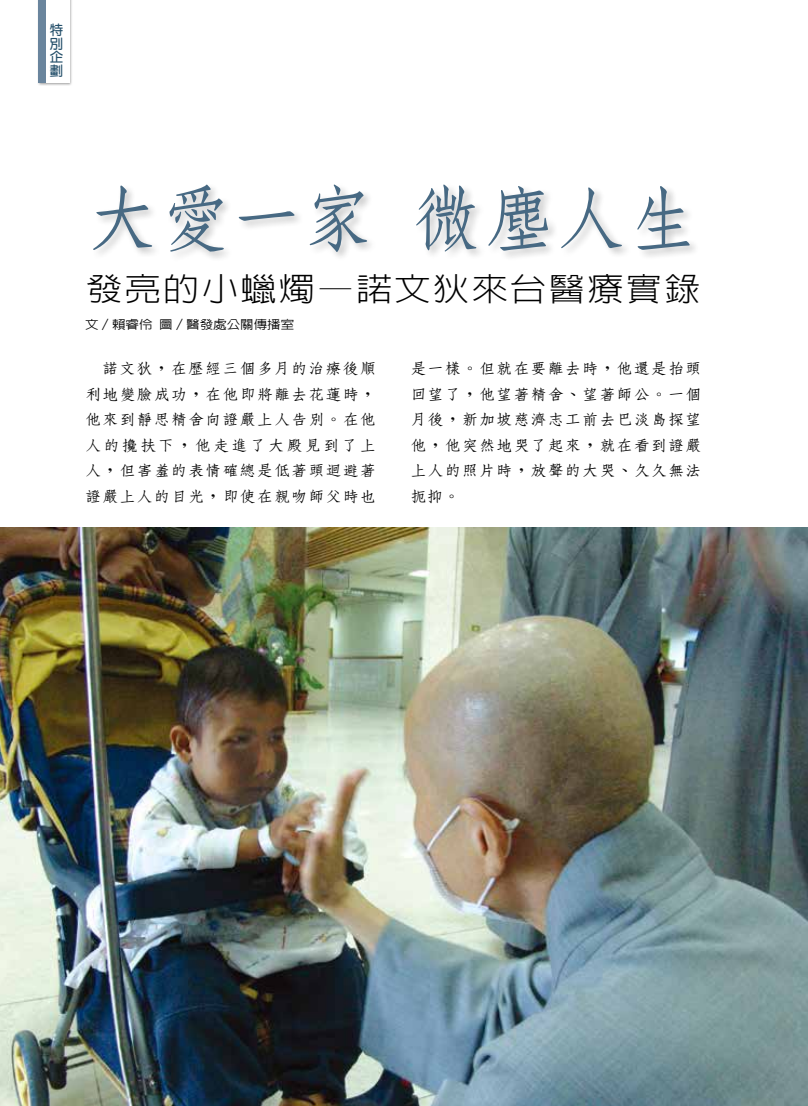
<style>
.page{position:relative;width:808px;height:1106px;background:#fff}
.page>*{position:absolute;margin:0;border:0;box-sizing:border-box;transform-origin:0 0}
.t1{font:700 72px "Nan Sung";color:#476983}
.t2{font:300 32.4px "Lin Gothic";letter-spacing:.05em;color:#000;scale:1.13 1}
.t3{font:700 14.85px/25.5px "Nan Sung";letter-spacing:.04em;color:#000;text-align:justify;scale:1.11 1}
.t4{font:700 13.5px/13.5px "Yen Round";color:#25506b;text-align:justify}
.t5{font:500 12.15px "Lin Gothic";color:#000;scale:1.11 1}
</style>
<div class="page">
<div style="left:37px;top:0;width:36px;height:86px;background:#000;opacity:.38"></div>
<div style="left:43px;top:0;width:26px;height:82px;background:#fff"></div>
<div style="left:38px;top:0;width:8px;height:82px;background:#6a859d"></div>
<div style="left:91px;top:182px;width:609px;height:81px;background:#000;opacity:.25"></div>
<img style="left:0;top:528px;width:808px;height:578px">
<p class="t4" style="left:50px;top:23px;width:15px">特別企劃</p>
<h1 class="t1" style="left:87px;top:182px;width:614px">大愛一家 微塵人生</h1>
<h2 class="t2" style="left:86px;top:272px;width:546px">發亮的小蠟燭—諾文狄來台醫療實錄</h2>
<p class="t5" style="left:85px;top:318px;width:190px">文／賴睿伶 圖／醫發處公關傳播室</p>
<p class="t3" style="left:85px;top:356px;width:264px;text-indent:17px">諾文狄，在歷經三個多月的治療後順利地變臉成功，在他即將離去花蓮時，他來到靜思精舍向證嚴上人告別。在他人的攙扶下，他走進了大殿見到了上人，但害羞的表情確總是低著頭迴避著證嚴上人的目光，即使在親吻師父時也</p>
<p class="t3" style="left:410px;top:356px;width:264px">是一樣。但就在要離去時，他還是抬頭回望了，他望著精舍、望著師公。一個月後，新加坡慈濟志工前去巴淡島探望他，他突然地哭了起來，就在看到證嚴上人的照片時，放聲的大哭、久久無法扼抑。</p>
</div>
